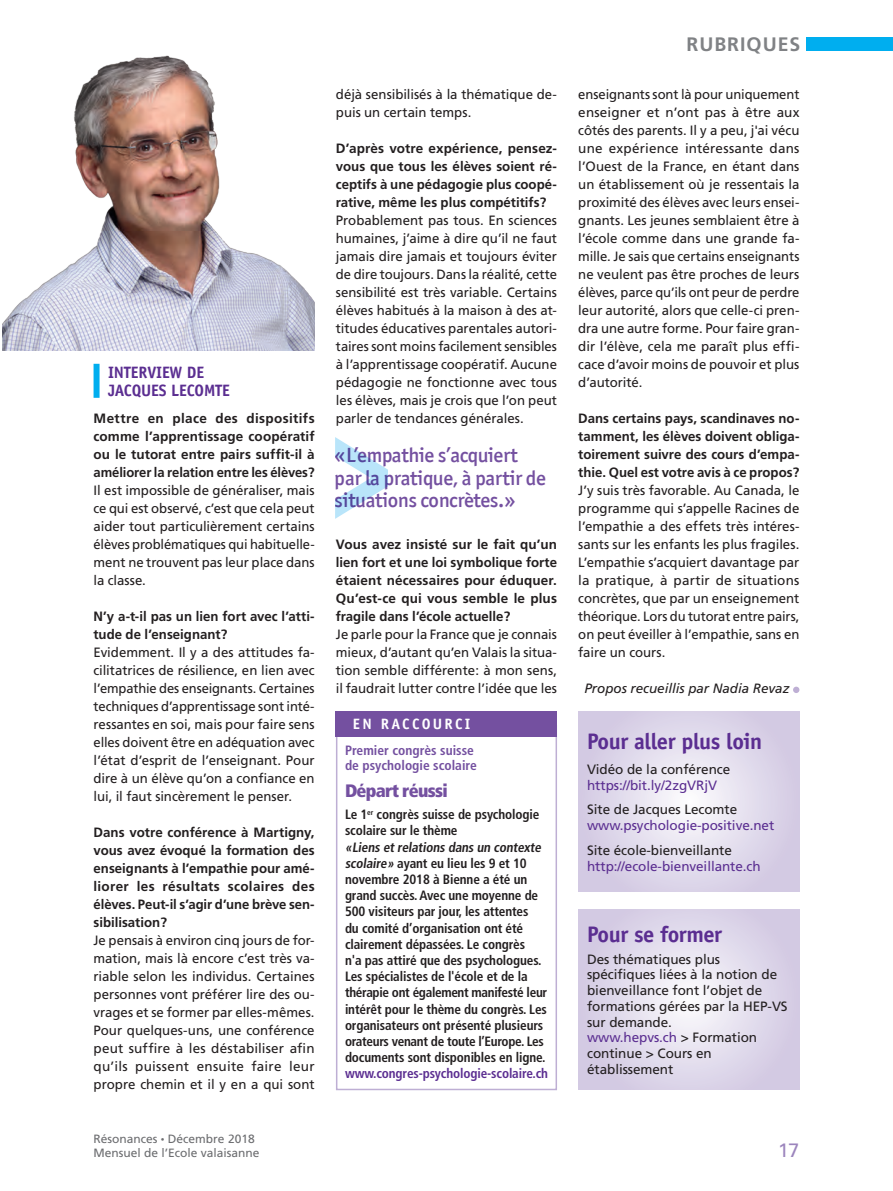
<style>
.page{position:relative;width:893px;height:1191px;background:#fff}
.page>*{position:absolute;margin:0;border:0;box-sizing:border-box;transform-origin:0 0}
.t1{font:700 22.5px "Officina Sans Std";letter-spacing:-.02em;color:#5b2e91}
.t2{font:500 20.55px/22.5px "Officina San ITC";letter-spacing:-.02em;color:#7450a0}
.t3{font:700 19.5px "Frutiger";letter-spacing:.05em;color:#808285}
.t4{font:19.5px "Univers LT Std";color:#9c85bd}
.t5{font:900 condensed 18px "Frutiger";letter-spacing:-.04em;color:#7450a0}
.t6{font:700 16.5px/18px "Officina Sans Std";letter-spacing:-.01em;color:#5b2e91}
.t7{font:700 15px "Officina Sans Std";letter-spacing:.15em;color:#fff}
.t8{font:13.5px/18px "Frutiger";letter-spacing:-.005em;color:#231f20;text-align:justify}
.t9{font:700 13.5px/18px "Frutiger";color:#231f20;text-align:justify}
.t10{font:700 condensed 13.5px/16.2px "Frutiger";letter-spacing:-.01em;color:#231f20}
.t11{font:13.5px "Frutiger";letter-spacing:-.005em;color:#5b2e91}
.t12{font:700 condensed 13.5px/15px "Frutiger";color:#7450a0}
.t13{font:700 condensed 13.5px "Frutiger";letter-spacing:-.01em;color:#5b2e91}
.t14{font:italic 13.5px "Frutiger";letter-spacing:-.005em;color:#231f20}
.t15{font:12px/14.4px "Frutiger";color:#6c6d70}
.s1{font-size:7.5px}
.s2{color:#5b2e91}
</style>
<div class="page">
<div style="left:806px;top:37px;width:87px;height:14px;background:#00aeef"></div>
<div style="left:94px;top:364px;width:6px;height:34px;background:#00aeef"></div>
<div style="left:793px;top:686px;width:6px;height:7px;background:#beafd4;border-radius:50%"></div>
<img style="left:3px;top:55px;width:312px;height:296px">
<svg style="left:335px;top:437px;width:53px;height:82px"></svg>
<svg style="left:578px;top:711px;width:221px;height:180px;background:#dfd9ea"></svg>
<svg style="left:578px;top:909px;width:221px;height:180px;background:#dfd9ea"></svg>
<div style="left:336px;top:725px;width:221px;height:365px;border:2px solid #beafd4"></div>
<div style="left:336px;top:711px;width:221px;height:25px;background:#7450a0"></div>
<p class="t6" style="left:108px;top:363px;width:124px">INTERVIEW DE<br>JACQUES LECOMTE</p>
<p class="t9" style="left:94px;top:409px;width:223px">Mettre en place des dispositifs comme l’apprentissage coopératif ou le tutorat entre pairs suffit-il à améliorer la relation entre les élèves?</p>
<p class="t8" style="left:94px;top:481px;width:223px">Il est impossible de généraliser, mais ce qui est observé, c’est que cela peut aider tout particulièrement certains élèves problématiques qui habituelle&shy;ment ne trouvent pas leur place dans la classe.</p>
<p class="t9" style="left:94px;top:607px;width:223px">N’y a-t-il pas un lien fort avec l’atti&shy;tude de l’enseignant?</p>
<p class="t8" style="left:94px;top:643px;width:223px">Evidemment. Il y a des attitudes fa&shy;cilitatrices de résilience, en lien avec l’empathie des enseignants. Certaines techniques d’apprentissage sont inté&shy;ressantes en soi, mais pour faire sens elles doivent être en adéquation avec l’état d’esprit de l’enseignant. Pour dire à un élève qu’on a confiance en lui, il faut sincèrement le penser.</p>
<p class="t9" style="left:94px;top:823px;width:223px">Dans votre conférence à Martigny, vous avez évoqué la formation des enseignants à l’empathie pour amé&shy;liorer les résultats scolaires des élèves. Peut-il s’agir d’une brève sen&shy;sibilisation?</p>
<p class="t8" style="left:94px;top:931px;width:223px">Je pensais à environ cinq jours de for&shy;mation, mais là encore c’est très va&shy;riable selon les individus. Certaines personnes vont préférer lire des ou&shy;vrages et se former par elles-mêmes.<br>Pour quelques-uns, une conférence peut suffire à les déstabiliser afin qu’ils puissent ensuite faire leur propre chemin et il y en a qui sont</p>
<p class="t15" style="left:94px;top:1131px;width:168px">Résonances <span class="s1">•</span> Décembre 2018<br>Mensuel de l’Ecole valaisanne</p>
<p class="t8" style="left:336px;top:85px;width:223px">déjà sensibilisés à la thématique de&shy;puis un certain temps.</p>
<p class="t9" style="left:336px;top:139px;width:223px">D’après votre expérience, pensez&shy;vous que tous les élèves soient ré&shy;ceptifs à une pédagogie plus coopé&shy;rative, même les plus compétitifs?</p>
<p class="t8" style="left:336px;top:211px;width:223px">Probablement pas tous. En sciences humaines, j’aime à dire qu’il ne faut jamais dire jamais et toujours éviter de dire toujours. Dans la réalité, cette sensibilité est très variable. Certains élèves habitués à la maison à des at&shy;titudes éducatives parentales autori&shy;taires sont moins facilement sensibles à l’apprentissage coopératif. Aucune pédagogie ne fonctionne avec tous les élèves, mais je crois que l’on peut parler de tendances générales.</p>
<h2 class="t2" style="left:335px;top:444px;width:212px">«L’empathie s’acquiert par la pratique, à partir de situations concrètes.»</h2>
<p class="t9" style="left:336px;top:535px;width:223px">Vous avez insisté sur le fait qu’un lien fort et une loi symbolique forte étaient nécessaires pour éduquer.<br>Qu’est-ce qui vous semble le plus fragile dans l’école actuelle?</p>
<p class="t8" style="left:336px;top:625px;width:223px">Je parle pour la France que je connais mieux, d’autant qu’en Valais la situa&shy;tion semble différente: à mon sens, il faudrait lutter contre l’idée que les</p>
<p class="t7" style="left:353px;top:715px;width:119px">EN RACCOURCI</p>
<p class="t12" style="left:345px;top:742px;width:133px">Premier congrès suisse de psychologie scolaire</p>
<h3 class="t5" style="left:345px;top:779px;width:104px">Départ réussi</h3>
<p class="t10" style="left:345px;top:806px;width:204px">Le 1<sup>er</sup> congrès suisse de psychologie scolaire sur le thème<br>«Liens et relations dans un contexte scolaire» ayant eu lieu les 9 et 10 novembre 2018 à Bienne a été un grand succès. Avec une moyenne de 500 visiteurs par jour, les attentes<br>du comité d’organisation ont été clairement dépassées. Le congrès<br>n'a pas attiré que des psychologues.<br>Les spécialistes de l'école et de la thérapie ont également manifesté leur intérêt pour le thème du congrès. Les organisateurs ont présenté plusieurs orateurs venant de toute l’Europe. Les documents sont disponibles en ligne.</p>
<p class="t13" style="left:345px;top:1065px;width:205px">www.congres-psychologie-scolaire.ch</p>
<h3 class="t3" style="left:686px;top:33px;width:115px">RUBRIQUES</h3>
<p class="t8" style="left:578px;top:85px;width:223px">enseignants sont là pour uniquement enseigner et n’ont pas à être aux côtés des parents. Il y a peu, j'ai vécu une expérience intéressante dans l’Ouest de la France, en étant dans un établissement où je ressentais la proximité des élèves avec leurs ensei&shy;gnants. Les jeunes semblaient être à l’école comme dans une grande fa&shy;mille. Je sais que certains enseignants ne veulent pas être proches de leurs élèves, parce qu’ils ont peur de perdre leur autorité, alors que celle-ci pren&shy;dra une autre forme. Pour faire gran&shy;dir l’élève, cela me paraît plus effi&shy;cace d’avoir moins de pouvoir et plus d’autorité.</p>
<p class="t9" style="left:578px;top:409px;width:223px">Dans certains pays, scandinaves no&shy;tamment, les élèves doivent obliga&shy;toirement suivre des cours d’empa&shy;thie. Quel est votre avis à ce propos?</p>
<p class="t8" style="left:578px;top:481px;width:223px">J’y suis très favorable. Au Canada, le programme qui s’appelle Racines de l’empathie a des effets très intéres&shy;sants sur les enfants les plus fragiles.<br>L’empathie s’acquiert davantage par la pratique, à partir de situations concrètes, que par un enseignement théorique. Lors du tutorat entre pairs, on peut éveiller à l’empathie, sans en faire un cours.</p>
<p class="t14" style="left:584px;top:680px;width:206px">Propos recueillis par Nadia Revaz</p>
<h1 class="t1" style="left:587px;top:727px;width:177px">Pour aller plus loin</h1>
<p class="t8" style="left:587px;top:760px;width:145px">Vidéo de la conférence</p>
<p class="t11" style="left:587px;top:777px;width:131px">https://bit.ly/2zgVRjV</p>
<p class="t8" style="left:587px;top:800px;width:152px">Site de Jacques Lecomte</p>
<p class="t11" style="left:587px;top:817px;width:189px">www.psychologie-positive.net</p>
<p class="t8" style="left:587px;top:841px;width:146px">Site école-bienveillante</p>
<p class="t11" style="left:587px;top:858px;width:175px">http://ecole-bienveillante.ch</p>
<h1 class="t1" style="left:587px;top:920px;width:137px">Pour se former</h1>
<p class="t8" style="left:587px;top:951px;width:202px;line-height:15.8px;text-align:left">Des thématiques plus spécifiques liées à la notion de bienveillance font l’objet de formations gérées par la HEP-VS sur demande.<br><span class="s2">www.hepvs.ch</span> &gt; Formation continue &gt; Cours en établissement</p>
<h3 class="t4" style="left:778px;top:1138px;width:23px">17</h3>
</div>
